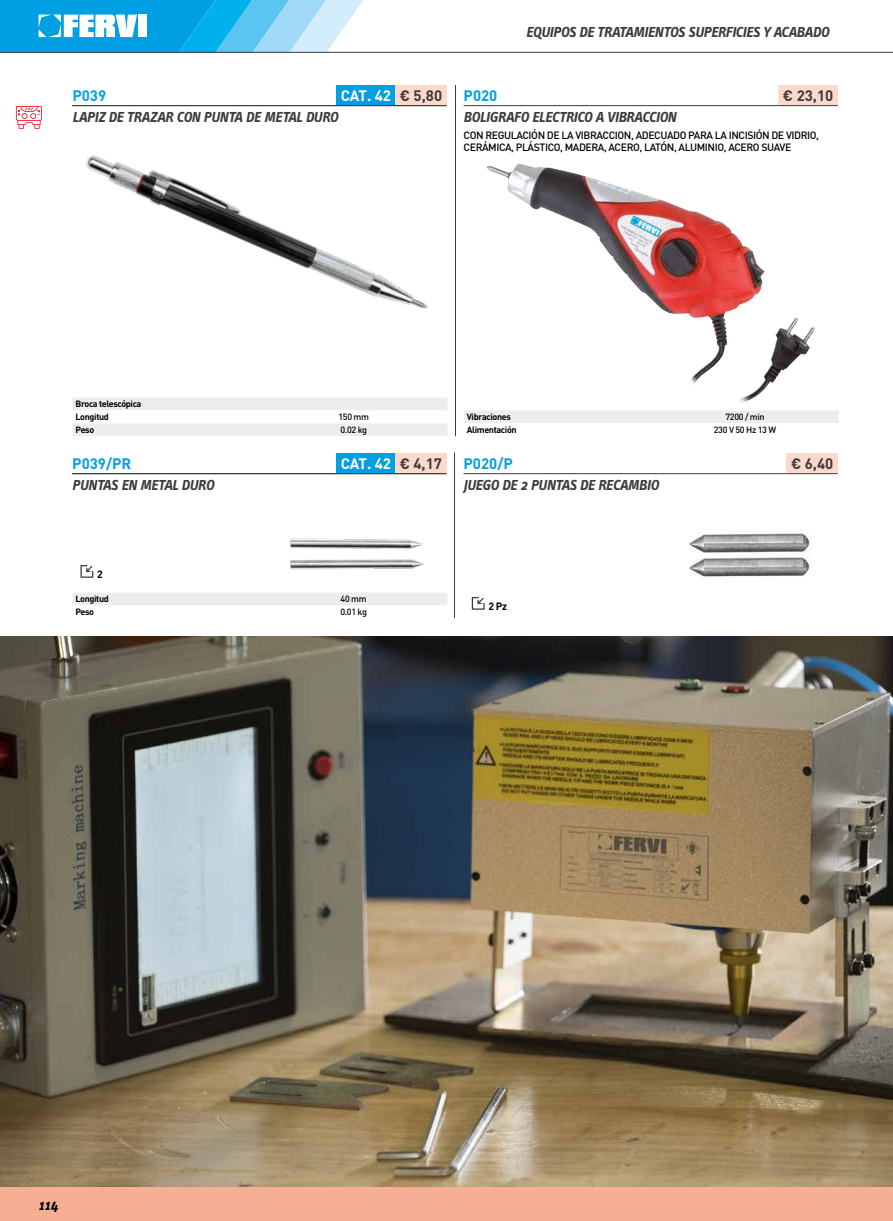
<style>
.page{position:relative;width:893px;height:1221px;background:#fff}
.page>*{position:absolute;margin:0;border:0;box-sizing:border-box;transform-origin:0 0}
.t1{font:italic 700 15px "Info Text Pro";color:#3c3c3b}
.t2{font:700 15px "DIN Pro";color:#009fe3}
.t3{font:700 15px "DIN Pro";color:#3c3c3b}
.t4{font:700 15px "DIN Pro";letter-spacing:-.01em;color:#fff}
.t5{font:italic 700 15px "Info Text Pro";color:#000}
.t6{font:500 10.5px/12.6px "DIN Pro";letter-spacing:-.04em;color:#000}
.t7{font:700 10.5px "DIN Pro";color:#000}
.t8{font:700 9px/12.8px "DIN Pro";letter-spacing:-.04em;color:#000}
.t9{font:500 9px "DIN Pro";letter-spacing:-.04em;color:#000}
</style>
<div class="page">
<hr style="left:455px;top:85px;width:1px;height:351px;background:#3c3c3b">
<img style="left:486px;top:163px;width:231px;height:179px">
<hr style="left:464px;top:105px;width:374px;height:1px;background:#3c3c3b">
<hr style="left:454px;top:452px;width:1px;height:166px;background:#3c3c3b">
<img style="left:689px;top:533px;width:122px;height:44px">
<hr style="left:463px;top:473px;width:375px;height:1px;background:#3c3c3b">
<img style="left:85px;top:155px;width:343px;height:154px">
<img style="left:290px;top:538px;width:134px;height:32px">
<div style="left:464px;top:410px;width:375px;height:13px;background:#ededed"></div>
<svg style="left:471px;top:597px;width:14px;height:12px"></svg>
<svg style="left:73px;top:398px;width:374px;height:38px"></svg>
<svg style="left:80px;top:565px;width:14px;height:12px"></svg>
<div style="left:72px;top:593px;width:375px;height:12px;background:#ededed"></div>
<hr style="left:72px;top:105px;width:375px;height:1px;background:#3c3c3b">
<hr style="left:72px;top:473px;width:374px;height:1px;background:#3c3c3b">
<div style="left:0;top:1185px;width:893px;height:35px;background:#f6af95"></div>
<hr style="left:0;top:52px;width:893px;height:1px;background:#3c3c3b">
<svg style="left:0;top:0;width:372px;height:53px;background:#54beea"></svg>
<div style="left:138px;top:15px;width:9px;height:22px;background:#fff"></div>
<div style="left:778px;top:85px;width:60px;height:20px;background:#fcd9ca"></div>
<div style="left:786px;top:453px;width:52px;height:20px;background:#fcd9ca"></div>
<img style="left:0;top:636px;width:893px;height:549px">
<div style="left:395px;top:85px;width:51px;height:20px;background:#fcd9ca"></div>
<div style="left:395px;top:453px;width:51px;height:20px;background:#fcd9ca"></div>
<div style="left:337px;top:85px;width:58px;height:20px;background:#009fe3"></div>
<div style="left:337px;top:453px;width:58px;height:20px;background:#009fe3"></div>
<svg style="left:16px;top:106px;width:26px;height:23px"></svg>
<p class="t1" style="left:526px;top:23px;width:305px">EQUIPOS DE TRATAMIENTOS SUPERFICIES Y ACABADO</p>
<p class="t2" style="left:72px;top:85px;width:35px">P039</p>
<p class="t3" style="left:400px;top:85px;width:44px">€ 5,80</p>
<p class="t4" style="left:341px;top:85px;width:52px">CAT. 42</p>
<p class="t2" style="left:464px;top:85px;width:35px">P020</p>
<p class="t3" style="left:783px;top:85px;width:52px">€ 23,10</p>
<p class="t1" style="left:72px;top:108px;width:267px">LAPIZ DE TRAZAR CON PUNTA DE METAL DURO</p>
<p class="t1" style="left:464px;top:108px;width:214px">BOLIGRAFO ELECTRICO A VIBRACCION</p>
<p class="t6" style="left:464px;top:128px;width:357px">CON REGULACIÓN DE LA VIBRACCION, ADECUADO PARA LA INCISIÓN DE VIDRIO,<br>CERÁMICA, PLÁSTICO, MADERA, ACERO, LATÓN, ALUMINIO, ACERO SUAVE</p>
<p class="t8" style="left:75px;top:397px;width:67px">Broca telescópica<br>Longitud</p>
<p class="t9" style="left:338px;top:411px;width:32px">150 mm</p>
<p class="t8" style="left:75px;top:423px;width:20px">Peso</p>
<p class="t9" style="left:340px;top:424px;width:28px">0.02 kg</p>
<p class="t2" style="left:72px;top:453px;width:61px">P039/PR</p>
<p class="t3" style="left:400px;top:453px;width:44px">€ 4,17</p>
<p class="t4" style="left:341px;top:453px;width:52px">CAT. 42</p>
<p class="t1" style="left:72px;top:476px;width:143px">PUNTAS EN METAL DURO</p>
<p class="t8" style="left:467px;top:410px;width:46px">Vibraciones</p>
<p class="t9" style="left:725px;top:411px;width:41px">7200 / min</p>
<p class="t8" style="left:467px;top:423px;width:51px">Alimentación</p>
<p class="t9" style="left:714px;top:424px;width:64px">230 V 50 Hz 13 W</p>
<p class="t2" style="left:463px;top:453px;width:51px">P020/P</p>
<p class="t3" style="left:791px;top:453px;width:44px">€ 6,40</p>
<p class="t1" style="left:463px;top:476px;width:197px">JUEGO DE 2 PUNTAS DE RECAMBIO</p>
<p class="t7" style="left:97px;top:567px;width:7px">2</p>
<p class="t8" style="left:75px;top:592px;width:35px">Longitud</p>
<p class="t9" style="left:341px;top:593px;width:28px">40 mm</p>
<p class="t8" style="left:75px;top:605px;width:20px">Peso</p>
<p class="t9" style="left:340px;top:606px;width:28px">0.01 kg</p>
<p class="t7" style="left:489px;top:598px;width:20px">2 Pz</p>
<p class="t5" style="left:39px;top:1195px;width:21px">114</p>
</div>
